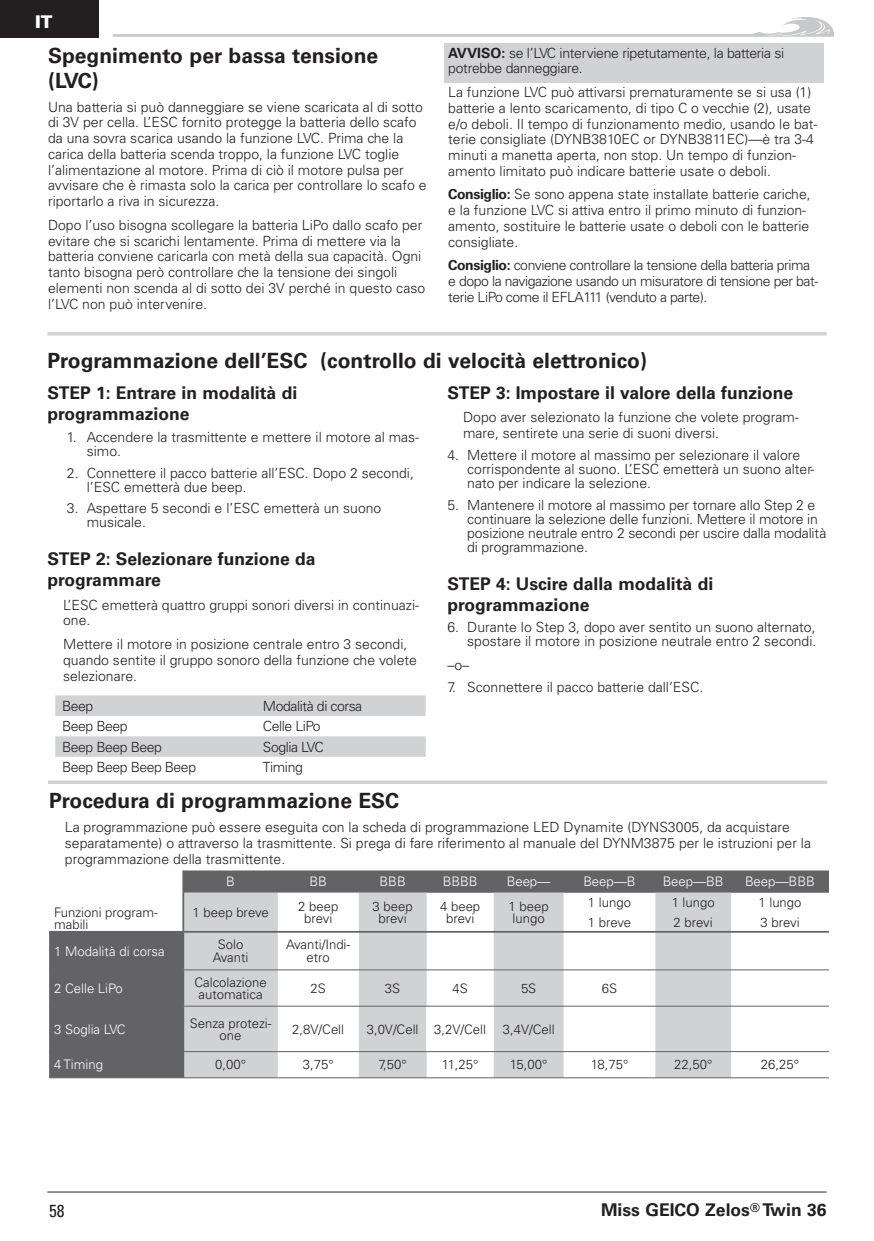
<style>
.page{position:relative;width:874px;height:1241px;background:#fff}
.page>*{position:absolute;margin:0;border:0;box-sizing:border-box;transform-origin:0 0}
.t1{font:700 21px/25.2px "Univers LT Std";color:#231f20}
.t2{font:700 17.5px/21px "Univers LT Std";color:#231f20}
.t3{font:900 17.5px "Univers LT Std";color:#fff}
.t4{font:condensed 17.5px "Univers LT Std";color:#231f20}
.t5{font:300 14px/15.8px "Univers LT Std";color:#231f20}
.t6{font:300 14px/15.8px "Univers LT Std";letter-spacing:-.03em;color:#231f20}
.t7{font:300 14px/15.8px "Univers LT Std";letter-spacing:-.02em;color:#231f20}
.t8{font:300 13.12px/12.2px "Univers LT Std";color:#231f20;text-align:center}
.t9{font:300 13.12px "Univers LT Std";color:#fff}
.s1{font-weight:700}
</style>
<div class="page">
<hr style="left:47px;top:1191px;width:779px;height:1px;background:#231f20">
<svg style="left:113px;top:17px;width:721px;height:20px"></svg>
<div style="left:0;top:0;width:98px;height:38px;background:#231f20"></div>
<svg style="left:55px;top:695px;width:370px;height:62px"></svg>
<svg style="left:48px;top:780px;width:779px;height:4px;background:#d6d7d9"></svg>
<svg style="left:47px;top:332px;width:779px;height:4px;background:#d6d7d9"></svg>
<div style="left:444px;top:44px;width:379px;height:39px;background:#d1d2d4"></div>
<svg style="left:49px;top:870px;width:779px;height:207px;fill:#636366"></svg>
<svg style="left:184px;top:893px;width:546px;height:184px;fill:#d1d2d4"></svg>
<svg style="left:278px;top:893px;width:80px;height:184px"></svg>
<div style="left:278px;top:932px;width:80px;height:38px;background:#fff"></div>
<div style="left:426px;top:1006px;width:67px;height:45px;background:#fff"></div>
<hr style="left:182px;top:870px;width:2px;height:23px;background:#636366">
<hr style="left:182px;top:893px;width:2px;height:38px;background:#636366">
<hr style="left:49px;top:931px;width:229px;height:2px;background:#636366">
<hr style="left:182px;top:933px;width:2px;height:36px;background:#636366">
<hr style="left:278px;top:931px;width:550px;height:2px;background:#636366">
<hr style="left:182px;top:970px;width:2px;height:36px;background:#636366">
<hr style="left:182px;top:1006px;width:2px;height:45px;background:#636366">
<hr style="left:49px;top:969px;width:779px;height:1px;background:#636366">
<hr style="left:49px;top:1006px;width:779px;height:1px;background:#636366">
<hr style="left:49px;top:1051px;width:779px;height:1px;background:#636366">
<hr style="left:49px;top:1077px;width:779px;height:1px;background:#636366">
<hr style="left:182px;top:1052px;width:2px;height:25px;background:#636366">
<p class="t3" style="left:35px;top:13px;width:19px">IT</p>
<h1 class="t1" style="left:48px;top:44px;width:331px">Spegnimento per bassa tensione (LVC)</h1>
<p class="t5" style="left:48px;top:100px;width:380px">Una batteria si può danneggiare se viene scaricata al di sotto di 3V per cella. L’ESC fornito protegge la batteria dello scafo da una sovra scarica usando la funzione LVC. Prima che la carica della batteria scenda troppo, la funzione LVC toglie l’alimentazione al motore. Prima di ciò il motore pulsa per avvisare che è rimasta solo la carica per controllare lo scafo e riportarlo a riva in sicurezza.</p>
<p class="t5" style="left:48px;top:218px;width:378px">Dopo l’uso bisogna scollegare la batteria LiPo dallo scafo per evitare che si scarichi lentamente. Prima di mettere via la batteria conviene caricarla con metà della sua capacità. Ogni tanto bisogna però controllare che la tensione dei singoli elementi non scenda al di sotto dei 3V perché in questo caso l’LVC non può intervenire.</p>
<p class="t7" style="left:448px;top:46px;width:337px"><span class="s1">AVVISO:</span> se l’LVC interviene ripetutamente, la batteria si potrebbe danneggiare.</p>
<p class="t5" style="left:448px;top:85px;width:370px">La funzione LVC può attivarsi prematuramente se si usa (1) batterie a lento scaricamento, di tipo C o vecchie (2), usate e/o deboli. Il tempo di funzionamento medio, usando le bat&shy;terie consigliate (DYNB3810EC or DYNB3811EC)—è tra 3-4 minuti a manetta aperta, non stop. Un tempo di funzion&shy;amento limitato può indicare batterie usate o deboli.</p>
<p class="t5" style="left:448px;top:187px;width:364px"><span class="s1">Consiglio:</span> Se sono appena state installate batterie cariche, e la funzione LVC si attiva entro il primo minuto di funzion&shy;amento, sostituire le batterie usate o deboli con le batterie consigliate.</p>
<p class="t6" style="left:448px;top:258px;width:371px"><span class="s1">Consiglio:</span> conviene controllare la tensione della batteria prima e dopo la navigazione usando un misuratore di tensione per bat&shy;terie LiPo come il EFLA111 (venduto a parte).</p>
<h1 class="t1" style="left:47px;top:349px;width:601px">Programmazione dell’ESC (controllo di velocità elettronico)</h1>
<p class="t2" style="left:47px;top:383px;width:251px">STEP 1: Entrare in modalità di programmazione</p>
<p class="t5" style="left:87px;top:430px;width:334px;line-height:14px;text-indent:-20px">1. Accendere la trasmittente e mettere il motore al mas&shy;simo.</p>
<p class="t5" style="left:87px;top:466px;width:328px;line-height:14px;text-indent:-20px">2. Connettere il pacco batterie all’ESC. Dopo 2 secondi, l’ESC emetterà due beep.</p>
<p class="t5" style="left:87px;top:502px;width:296px;line-height:14px;text-indent:-20px">3. Aspettare 5 secondi e l’ESC emetterà un suono musicale.</p>
<p class="t2" style="left:47px;top:549px;width:270px">STEP 2: Selezionare funzione da programmare</p>
<p class="t5" style="left:63px;top:598px;width:357px">L’ESC emetterà quattro gruppi sonori diversi in continuazi&shy;one.</p>
<p class="t5" style="left:63px;top:637px;width:355px">Mettere il motore in posizione centrale entro 3 secondi, quando sentite il gruppo sonoro della funzione che volete selezionare.</p>
<p class="t5" style="left:62px;top:699px;width:33px">Beep</p>
<p class="t6" style="left:263px;top:699px;width:101px">Modalità di corsa</p>
<p class="t6" style="left:62px;top:719px;width:67px">Beep Beep</p>
<p class="t6" style="left:263px;top:719px;width:59px">Celle LiPo</p>
<p class="t6" style="left:62px;top:740px;width:101px">Beep Beep Beep</p>
<p class="t6" style="left:263px;top:740px;width:62px">Soglia LVC</p>
<p class="t6" style="left:62px;top:760px;width:135px">Beep Beep Beep Beep</p>
<p class="t5" style="left:263px;top:760px;width:41px">Timing</p>
<p class="t2" style="left:447px;top:383px;width:347px">STEP 3: Impostare il valore della funzione</p>
<p class="t5" style="left:463px;top:410px;width:337px">Dopo aver selezionato la funzione che volete program&shy;mare, sentirete una serie di suoni diversi.</p>
<p class="t5" style="left:467px;top:449px;width:348px;line-height:14px;text-indent:-20px">4. Mettere il motore al massimo per selezionare il valore corrispondente al suono. L’ESC emetterà un suono alter&shy;nato per indicare la selezione.</p>
<p class="t5" style="left:467px;top:499px;width:360px;line-height:14px;text-indent:-20px">5. Mantenere il motore al massimo per tornare allo Step 2 e continuare la selezione delle funzioni. Mettere il motore in posizione neutrale entro 2 secondi per uscire dalla modalità di programmazione.</p>
<p class="t2" style="left:447px;top:574px;width:267px">STEP 4: Uscire dalla modalità di programmazione</p>
<p class="t5" style="left:447px;top:621px;width:370px;line-height:14px;text-align:right">6. Durante lo Step 3, dopo aver sentito un suono alternato, spostare il motore in posizione neutrale entro 2 secondi.</p>
<p class="t5" style="left:447px;top:658px;width:23px">–o–</p>
<p class="t5" style="left:447px;top:680px;width:257px">7. Sconnettere il pacco batterie dall’ESC.</p>
<h1 class="t1" style="left:49px;top:789px;width:351px">Procedura di programmazione ESC</h1>
<p class="t5" style="left:65px;top:820px;width:747px">La programmazione può essere eseguita con la scheda di programmazione LED Dynamite (DYNS3005, da acquistare separatamente) o attraverso la trasmittente. Si prega di fare riferimento al manuale del DYNM3875 per le istruzioni per la programmazione della trasmittente.</p>
<p class="t8" style="left:54px;top:907px;width:105px;text-align:left">Funzioni program&shy;mabili</p>
<p class="t9" style="left:226px;top:875px;width:10px">B</p>
<p class="t9" style="left:309px;top:875px;width:19px">BB</p>
<p class="t9" style="left:379px;top:875px;width:28px">BBB</p>
<p class="t9" style="left:442px;top:875px;width:37px">BBBB</p>
<p class="t9" style="left:506px;top:875px;width:45px">Beep—</p>
<p class="t9" style="left:583px;top:875px;width:54px">Beep—B</p>
<p class="t9" style="left:662px;top:875px;width:63px">Beep—BB</p>
<p class="t9" style="left:744px;top:875px;width:71px">Beep—BBB</p>
<p class="t8" style="left:192px;top:907px;width:78px">1 beep breve</p>
<p class="t8" style="left:298px;top:901px;width:42px">2 beep brevi</p>
<p class="t8" style="left:372px;top:901px;width:42px">3 beep brevi</p>
<p class="t8" style="left:440px;top:901px;width:42px">4 beep brevi</p>
<p class="t8" style="left:508px;top:901px;width:42px">1 beep lungo</p>
<p class="t8" style="left:587px;top:893px;width:45px;line-height:20.1px;text-align:left">1 lungo<br>1 breve</p>
<p class="t8" style="left:671px;top:893px;width:45px;line-height:20.1px;text-align:left">1 lungo<br>2 brevi</p>
<p class="t8" style="left:758px;top:893px;width:45px;line-height:20.1px;text-align:left">1 lungo<br>3 brevi</p>
<p class="t9" style="left:54px;top:944px;width:112px">1 Modalità di corsa</p>
<p class="t8" style="left:213px;top:939px;width:37px">Solo<br>Avanti</p>
<p class="t8" style="left:286px;top:939px;width:65px">Avanti/Indi&shy;etro</p>
<p class="t9" style="left:54px;top:982px;width:70px">2 Celle LiPo</p>
<p class="t8" style="left:194px;top:976px;width:74px">Calcolazione automatica</p>
<p class="t8" style="left:310px;top:983px;width:17px">2S</p>
<p class="t8" style="left:385px;top:983px;width:17px">3S</p>
<p class="t8" style="left:452px;top:983px;width:17px">4S</p>
<p class="t8" style="left:521px;top:983px;width:17px">5S</p>
<p class="t8" style="left:601px;top:983px;width:17px">6S</p>
<p class="t9" style="left:54px;top:1023px;width:73px">3 Soglia LVC</p>
<p class="t8" style="left:190px;top:1017px;width:83px">Senza protezi&shy;one</p>
<p class="t8" style="left:292px;top:1023px;width:53px">2,8V/Cell</p>
<p class="t8" style="left:366px;top:1023px;width:121px">3,0V/Cell 3,2V/Cell</p>
<p class="t8" style="left:502px;top:1023px;width:53px">3,4V/Cell</p>
<p class="t9" style="left:54px;top:1058px;width:50px">4 Timing</p>
<p class="t8" style="left:215px;top:1059px;width:33px">0,00°</p>
<p class="t8" style="left:303px;top:1059px;width:32px">3,75°</p>
<p class="t8" style="left:378px;top:1059px;width:30px">7,50°</p>
<p class="t8" style="left:442px;top:1059px;width:38px">11,25°</p>
<p class="t8" style="left:509px;top:1059px;width:39px">15,00°</p>
<p class="t8" style="left:590px;top:1059px;width:39px">18,75°</p>
<p class="t8" style="left:674px;top:1059px;width:40px">22,50°</p>
<p class="t8" style="left:760px;top:1059px;width:40px">26,25°</p>
<p class="t4" style="left:49px;top:1202px;width:17px">58</p>
<p class="t2" style="left:601px;top:1200px;width:227px">Miss GEICO Zelos<sup>®</sup> Twin 36</p>
</div>
